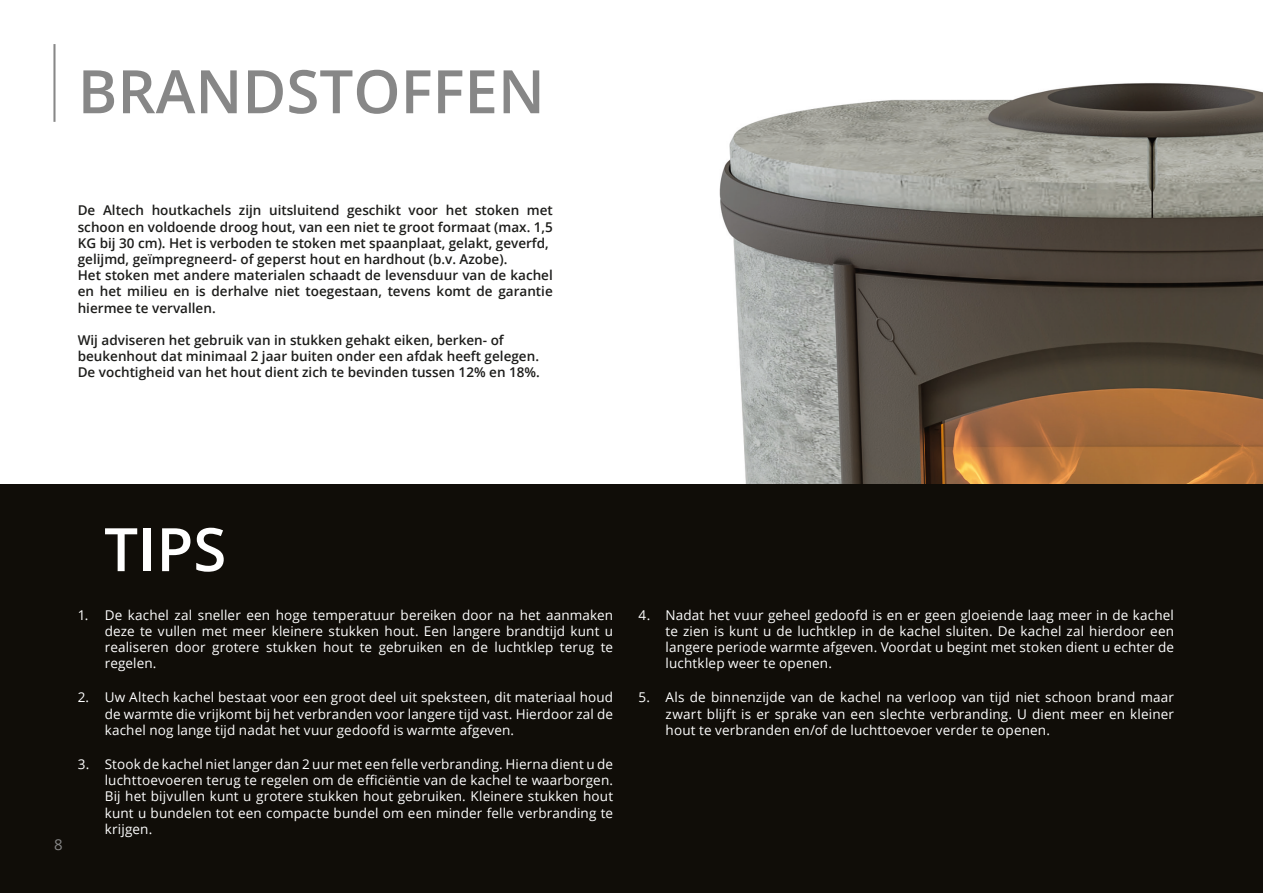
<style>
.page{position:relative;width:1263px;height:893px;background:#fff}
.page>*{position:absolute;margin:0;border:0;box-sizing:border-box;transform-origin:0 0}
.H1_-_Rechtsboven_-_light{font:600 60px "Open Sans";color:#878787}
.H1_-_Rechtsboven_-_light-2{font:600 60px "Open Sans";color:#fff}
.t1{font:15px "Open Sans";color:#878787}
.t2{font:13.5px/16.2px "Open Sans";letter-spacing:.01em;color:#fff;text-align:justify}
.Basis_Streep_-_Altech_Grey{font:600 13.5px/16.2px "Open Sans";color:#1d1d1b;text-align:justify}
</style>
<div class="page">
<img style="left:639px;top:83px;width:624px;height:402px">
<div style="left:0;top:485px;width:1263px;height:408px;background:#100d08"></div>
<hr style="left:53px;top:44px;width:3px;height:78px;background:#878787">
<p class="H1_-_Rechtsboven_-_light" style="left:78px;top:50px;width:469px">BRANDSTOFFEN</p>
<p class="Basis_Streep_-_Altech_Grey" style="left:78px;top:202px;width:477px">De Altech houtkachels zijn uitsluitend geschikt voor het stoken met schoon en voldoende droog hout, van een niet te groot formaat (max. 1,5<br>KG bij 30 cm). Het is verboden te stoken met spaanplaat, gelakt, geverfd,</p>
<p class="Basis_Streep_-_Altech_Grey" style="left:78px;top:251px;width:431px">gelijmd, geïmpregneerd- of geperst hout en hardhout (b.v. Azobe).</p>
<p class="Basis_Streep_-_Altech_Grey" style="left:78px;top:267px;width:477px">Het stoken met andere materialen schaadt de levensduur van de kachel en het milieu en is derhalve niet toegestaan, tevens komt de garantie hiermee te vervallen.</p>
<p class="Basis_Streep_-_Altech_Grey" style="left:78px;top:332px;width:428px">Wij adviseren het gebruik van in stukken gehakt eiken, berken- of</p>
<p class="Basis_Streep_-_Altech_Grey" style="left:78px;top:348px;width:463px">beukenhout dat minimaal 2 jaar buiten onder een afdak heeft gelegen.</p>
<p class="Basis_Streep_-_Altech_Grey" style="left:78px;top:364px;width:464px">De vochtigheid van het hout dient zich te bevinden tussen 12% en 18%.</p>
<p class="t1" style="left:54px;top:835px;width:10px">8</p>
<p class="H1_-_Rechtsboven_-_light-2" style="left:104px;top:508px;width:124px">TIPS</p>
<p class="t2" style="left:105px;top:606px;width:510px;text-indent:-27px">1. De kachel zal sneller een hoge temperatuur bereiken door na het aanmaken deze te vullen met meer kleinere stukken hout. Een langere brandtijd kunt u realiseren door grotere stukken hout te gebruiken en de luchtklep terug te regelen.</p>
<p class="t2" style="left:105px;top:689px;width:510px;text-indent:-27px">2. Uw Altech kachel bestaat voor een groot deel uit speksteen, dit materiaal houd de warmte die vrijkomt bij het verbranden voor langere tijd vast. Hierdoor zal de kachel nog lange tijd nadat het vuur gedoofd is warmte afgeven.</p>
<p class="t2" style="left:105px;top:756px;width:510px;text-indent:-27px">3. Stook de kachel niet langer dan 2 uur met een felle verbranding. Hierna dient u de luchttoevoeren terug te regelen om de efficiëntie van de kachel te waarborgen.<br>Bij het bijvullen kunt u grotere stukken hout gebruiken. Kleinere stukken hout kunt u bundelen tot een compacte bundel om een minder felle verbranding te krijgen.</p>
<p class="t2" style="left:666px;top:606px;width:510px;text-indent:-27px">4. Nadat het vuur geheel gedoofd is en er geen gloeiende laag meer in de kachel te zien is kunt u de luchtklep in de kachel sluiten. De kachel zal hierdoor een langere periode warmte afgeven. Voordat u begint met stoken dient u echter de luchtklep weer te openen.</p>
<p class="t2" style="left:666px;top:689px;width:510px;text-indent:-27px">5. Als de binnenzijde van de kachel na verloop van tijd niet schoon brand maar zwart blijft is er sprake van een slechte verbranding. U dient meer en kleiner hout te verbranden en/of de luchttoevoer verder te openen.</p>
</div>
